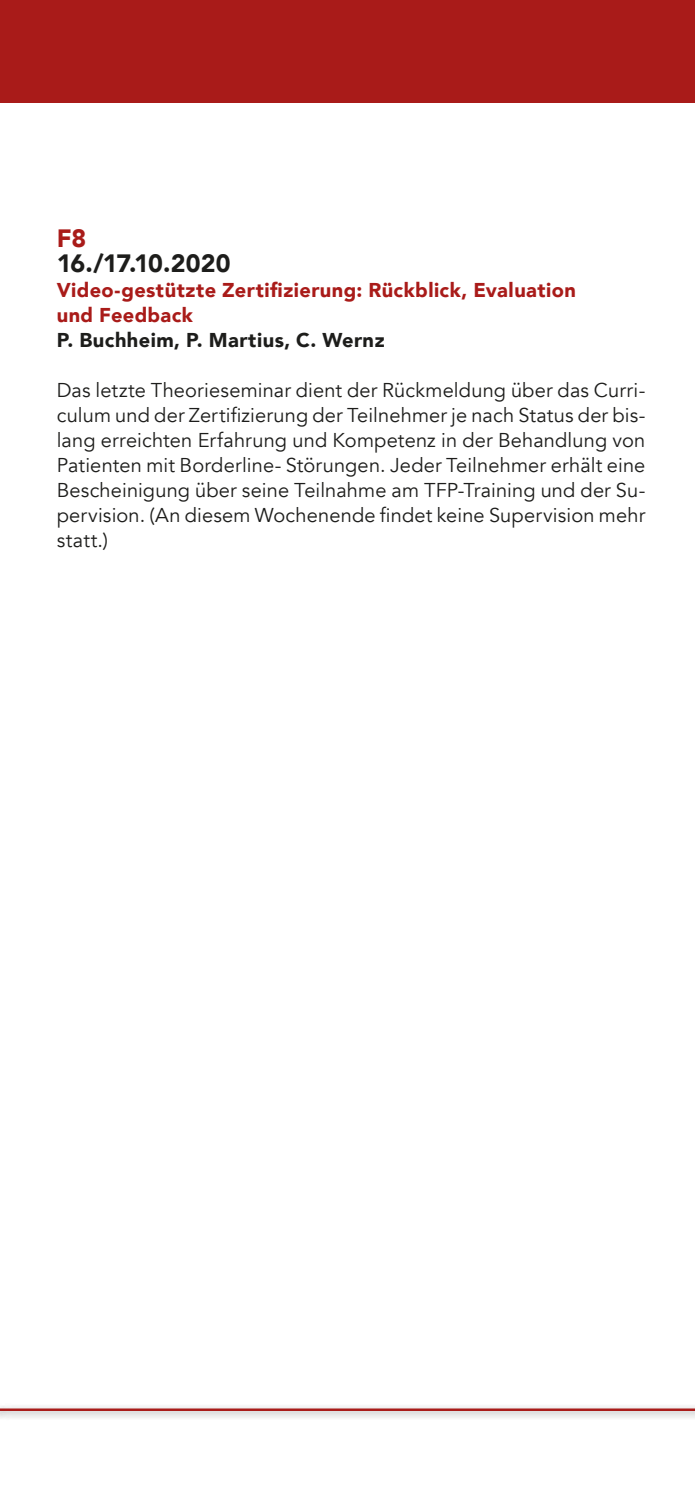
<style>
.page{position:relative;width:695px;height:1489px;background:#fff}
.page>*{position:absolute;margin:0;border:0;box-sizing:border-box;transform-origin:0 0}
.t1{font:900 25px "Avenir";letter-spacing:-.015em;color:#1d1d1b}
.t2{font:900 25px "Avenir";color:#a91b19}
.t3{font:20px/25px "Avenir";letter-spacing:.01em;color:#1d1d1b;text-align:justify}
.t4{font:900 20px/25px "Avenir";letter-spacing:.02em;color:#a91b19}
.t5{font:900 20px "Avenir";letter-spacing:.025em;color:#1d1d1b}
</style>
<div class="page">
<div style="left:0;top:0;width:694px;height:103px;background:#a91b19"></div>
<div style="left:0;top:1402px;width:694px;height:18px;background:#1d1d1b;opacity:.5"></div>
<hr style="left:0;top:1408px;width:694px;height:2px;background:#a91b19">
<p class="t2" style="left:57px;top:217px;width:31px">F8</p>
<p class="t1" style="left:57px;top:242px;width:175px">16./17.10.2020</p>
<p class="t4" style="left:57px;top:277px;width:520px">Video-gestützte Zertifizierung: Rückblick, Evaluation und Feedback</p>
<p class="t5" style="left:57px;top:323px;width:329px">P. Buchheim, P. Martius, C. Wernz</p>
<p class="t3" style="left:57px;top:378px;width:590px">Das letzte Theorieseminar dient der Rückmeldung über das Curri&shy;culum und der Zertifizierung der Teilnehmer je nach Status der bis&shy;lang erreichten Erfahrung und Kompetenz in der Behandlung von Patienten mit Borderline- Störungen. Jeder Teilnehmer erhält eine Bescheinigung über seine Teilnahme am TFP-Training und der Su&shy;pervision. (An diesem Wochenende findet keine Supervision mehr statt.)</p>
</div>
